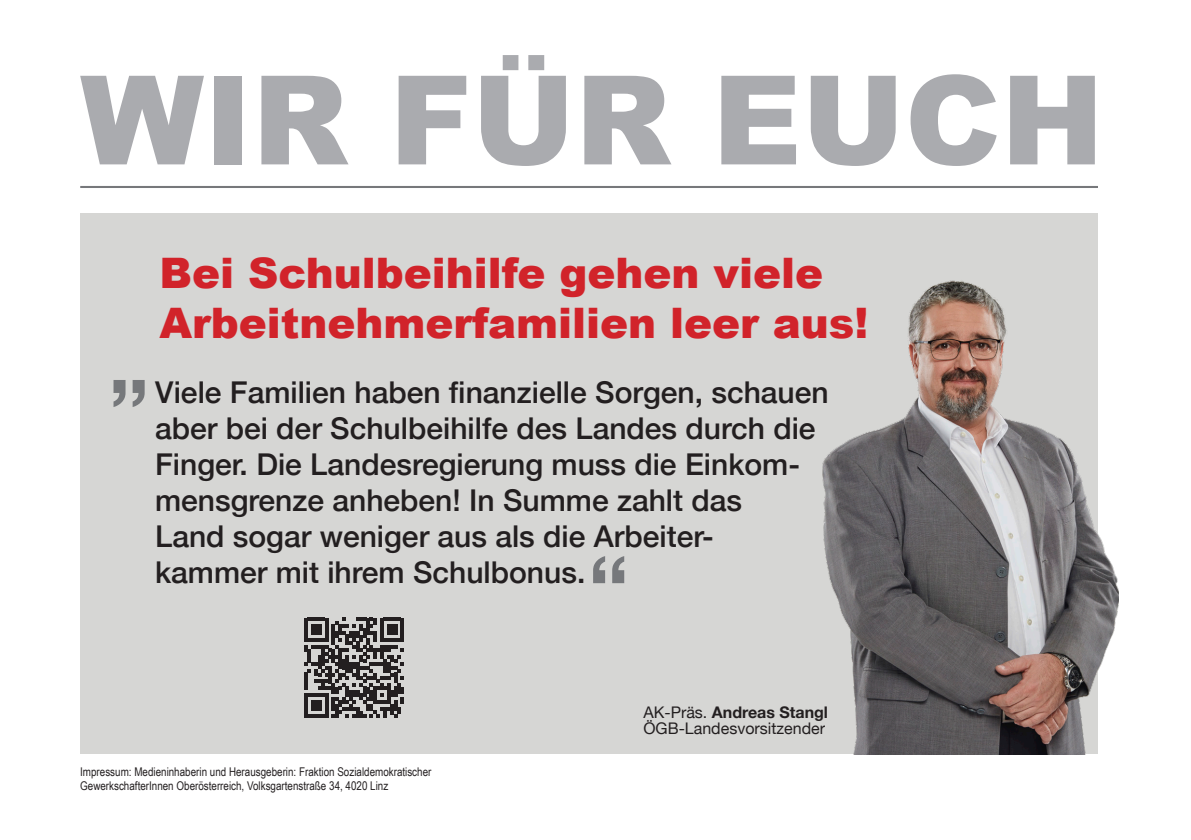
<style>
.page{position:relative;width:1191px;height:840px;background:#fff}
.page>*{position:absolute;margin:0;border:0;box-sizing:border-box;transform-origin:0 0}
.t1{font:900 123.6px "Arial";color:#aaabaf}
.t2{font:500 96px "Helvetica Neue";color:#76787b}
.t3{font:900 42px "Arial";color:#d1232a}
.t4{font:500 30px/36px "Helvetica Neue";color:#231f20}
.t5{font:16px "Helvetica Neue";color:#231f20}
.t6{font:700 16px "Helvetica Neue";color:#231f20}
.t7{font:12px "Arial Narrow";color:#231f20}
.s1{font-weight:400}
</style>
<div class="page">
<hr style="left:80px;top:186px;width:1018px;height:2px;background:#76787b">
<div style="left:80px;top:213px;width:1018px;height:540px;background:#d6d6d4"></div>
<svg style="left:304px;top:617px;width:100px;height:100px"></svg>
<img style="left:822px;top:280px;width:297px;height:473px">
<p class="t1" style="left:80px;top:30px;width:1025px">WIR FÜR EUCH</p>
<p class="t3" style="left:159px;top:242px;width:665px">Bei Schulbeihilfe gehen viele</p>
<p class="t3" style="left:159px;top:292px;width:710px">Arbeitnehmerfamilien leer aus!</p>
<p class="t2" style="left:108px;top:281px;width:44px">„</p>
<p class="t4" style="left:155px;top:371px;width:675px">Viele Familien haben finanzielle Sorgen, schauen aber bei der Schulbeihilfe des Landes durch die Finger. Die Landesregierung muss die Einkom&shy;mensgrenze anheben! In Summe zahlt das</p>
<p class="t4" style="left:155px;top:515px;width:560px">Land sogar weniger aus als die Arbeiter&shy;kammer mit ihrem Schulbonus.</p>
<p class="t2" style="left:630px;top:681px;width:44px;rotate:-180deg">„</p>
<p class="t6" style="left:643px;top:699px;width:186px"><span class="s1">AK-Präs.</span> Andreas Stangl</p>
<p class="t5" style="left:643px;top:716px;width:183px">ÖGB-Landesvorsitzender</p>
<p class="t7" style="left:80px;top:762px;width:353px">Impressum: Medieninhaberin und Herausgeberin: Fraktion Sozialdemokratischer</p>
<p class="t7" style="left:80px;top:776px;width:309px">GewerkschafterInnen Oberösterreich, Volksgartenstraße 34, 4020 Linz</p>
</div>
